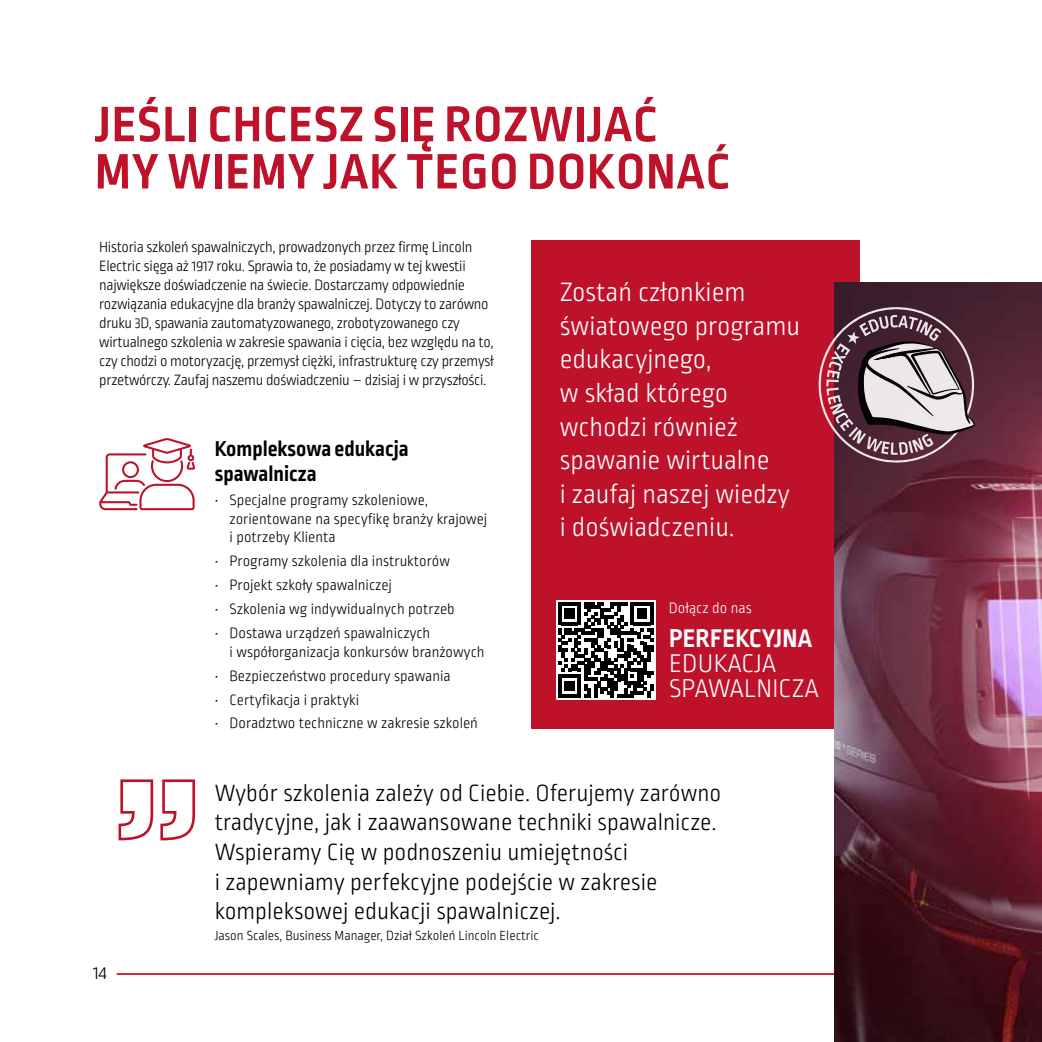
<style>
.page{position:relative;width:1042px;height:1042px;background:#fff}
.page>*{position:absolute;margin:0;border:0;box-sizing:border-box;transform-origin:0 0}
.t1{font:700 52.5px/47.2px "Ropa Sans Pro";letter-spacing:.02em;color:#bd122a}
.t2{font:300 28px/33.6px "Ropa Sans Pro";color:#fff}
.t3{font:300 26.95px/25.2px "Ropa Sans Pro";letter-spacing:.01em;color:#fff}
.t4{font:700 26.95px "Ropa Sans Pro";letter-spacing:.01em;color:#fff}
.t5{font:300 24.68px/29.8px "Ropa Sans Pro";color:#000}
.t6{font:700 22.75px/24.5px "Ropa Sans Pro";color:#000}
.t7{font:300 19.25px "Ropa Sans Pro";color:#000}
.t8{font:300 15.75px/18.9px "Ropa Sans Pro";letter-spacing:-.02em;color:#000}
.t9{font:300 15.75px/18.9px "Ropa Sans Pro";color:#000}
.t10{font:300 15.75px "Ropa Sans Pro";color:#fff}
.t11{font:300 14px "Ropa Sans Pro";color:#000}
</style>
<div class="page">
<hr style="left:117px;top:973px;width:925px;height:2px;background:#bd122a">
<div style="left:531px;top:240px;width:328px;height:488px;background:#bd122a"></div>
<img style="left:835px;top:282px;width:207px;height:760px">
<svg style="left:99px;top:438px;width:96px;height:72px"></svg>
<div style="left:556px;top:600px;width:100px;height:99px;background:linear-gradient(to bottom,#fff,#fff)"></div>
<svg style="left:558px;top:602px;width:95px;height:95px;background:#666"></svg>
<svg style="left:118px;top:779px;width:78px;height:62px"></svg>
<svg style="left:818px;top:305px;width:160px;height:161px;background:#835f6a"></svg>
<h1 class="t1" style="left:95px;top:103px;width:636px">JEŚLI CHCESZ SIĘ ROZWIJAĆ<br>MY WIEMY JAK TEGO DOKONAĆ</h1>
<p class="t8" style="left:99px;top:239px;width:396px">Historia szkoleń spawalniczych, prowadzonych przez firmę Lincoln Electric sięga aż 1917 roku. Sprawia to, że posiadamy w tej kwestii największe doświadczenie na świecie. Dostarczamy odpowiednie rozwiązania edukacyjne dla branży spawalniczej. Dotyczy to zarówno druku 3D, spawania zautomatyzowanego, zrobotyzowanego czy wirtualnego szkolenia w zakresie spawania i cięcia, bez względu na to, czy chodzi o motoryzację, przemysł ciężki, infrastrukturę czy przemysł przetwórczy. Zaufaj naszemu doświadczeniu – dzisiaj i w przyszłości.</p>
<h3 class="t6" style="left:215px;top:438px;width:195px">Kompleksowa edukacja spawalnicza</h3>
<p class="t9" style="left:230px;top:491px;width:259px;text-indent:-15px">• Specjalne programy szkoleniowe, zorientowane na specyfikę branży krajowej i potrzeby Klienta</p>
<p class="t9" style="left:215px;top:553px;width:237px">• Programy szkolenia dla instruktorów</p>
<p class="t9" style="left:215px;top:577px;width:179px">• Projekt szkoły spawalniczej</p>
<p class="t9" style="left:215px;top:600px;width:241px">• Szkolenia wg indywidualnych potrzeb</p>
<p class="t9" style="left:230px;top:624px;width:256px;text-indent:-15px">• Dostawa urządzeń spawalniczych<br>i współorganizacja konkursów branżowych</p>
<p class="t9" style="left:215px;top:667px;width:237px">• Bezpieczeństwo procedury spawania</p>
<p class="t9" style="left:215px;top:691px;width:146px">• Certyfikacja i praktyki</p>
<p class="t9" style="left:215px;top:715px;width:265px">• Doradztwo techniczne w zakresie szkoleń</p>
<h2 class="t2" style="left:560px;top:277px;width:242px">Zostań członkiem światowego programu edukacyjnego,<br>w skład którego wchodzi również spawanie wirtualne<br>i zaufaj naszej wiedzy i doświadczeniu.</h2>
<p class="t10" style="left:669px;top:599px;width:84px">Dołącz do nas</p>
<h3 class="t4" style="left:669px;top:622px;width:145px">PERFEKCYJNA</h3>
<h3 class="t3" style="left:669px;top:652px;width:151px">EDUKACJA<br>SPAWALNICZA</h3>
<p class="t7" style="left:93px;top:963px;width:15px">14</p>
<p class="t5" style="left:215px;top:779px;width:508px">Wybór szkolenia zależy od Ciebie. Oferujemy zarówno tradycyjne, jak i zaawansowane techniki spawalnicze.<br>Wspieramy Cię w podnoszeniu umiejętności<br>i zapewniamy perfekcyjne podejście w zakresie kompleksowej edukacji spawalniczej.</p>
<p class="t11" style="left:215px;top:928px;width:326px">Jason Scales, Business Manager, Dział Szkoleń Lincoln Electric</p>
</div>
